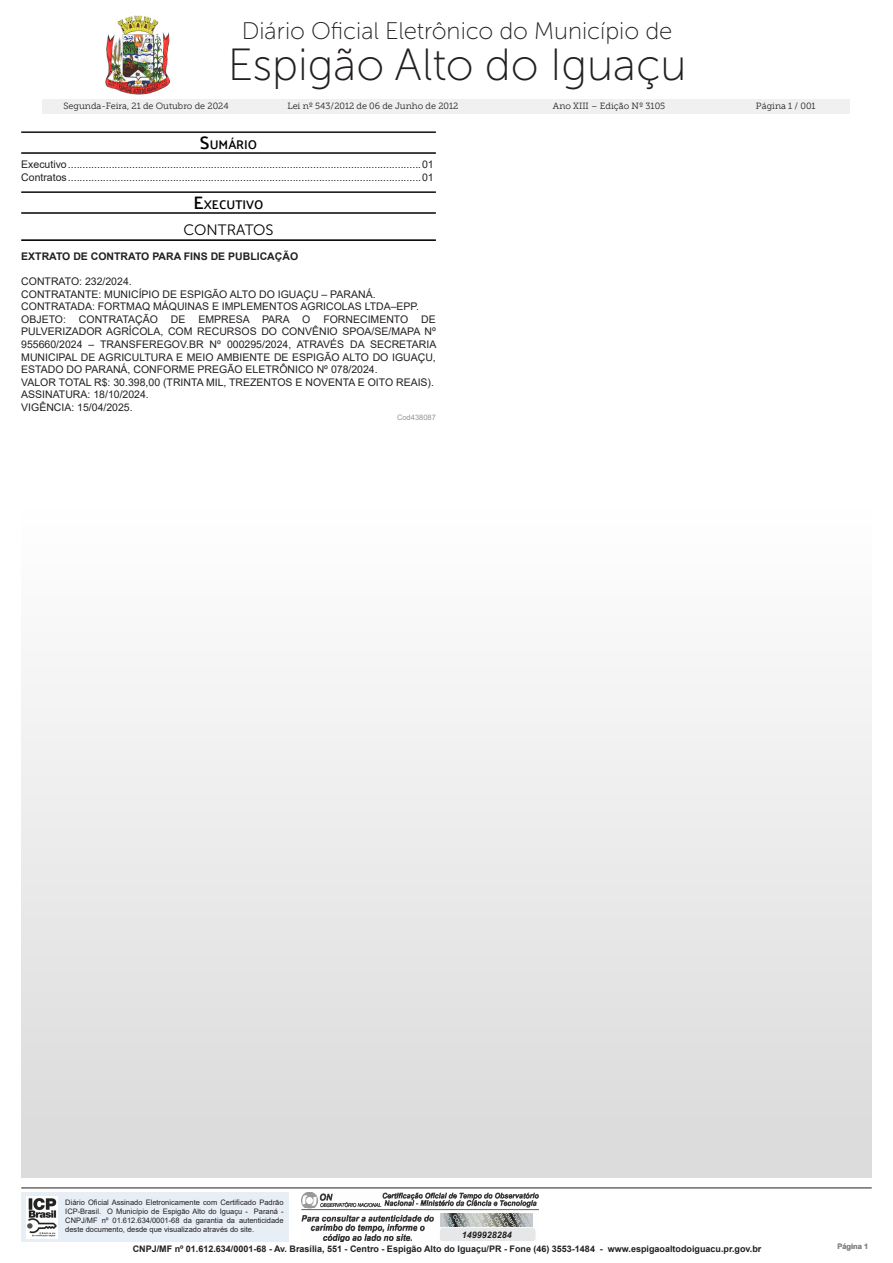
<style>
.page{position:relative;width:893px;height:1263px;background:#fff}
.page>*{position:absolute;margin:0;border:0;box-sizing:border-box;transform-origin:0 0}
.t1{font:45px "Museo Sans Cyrl 100";color:#231f20}
.t2{font:24px "Museo Sans Cyrl 100";color:#231f20}
.sumario{font:15px "Museo Sans 300";color:#000}
.sumario-2{font:600 12.6px "Palanquin";color:#000}
.Diario_Corpo{font:10.5px/12.6px "Arial";color:#231f20;text-align:justify}
.Diario_Corpo-2{font:700 10.5px "Arial";color:#231f20}
.t3{font:700 9px "Arial";color:#231f20}
.t4{font:9px "Museo Slab 300";color:#231f20}
.t5{font:italic 700 9px "Arial";color:#231f20}
.t6{font:7.5px/9px "Arial";color:#231f20;text-align:justify}
.cód_diário{font:7.5px "Arial";color:#939598}
.t7{font:700 7.5px "Arial";color:#8a8b8d}
.s1{font-size:18px}
</style>
<div class="page">
<div style="left:43px;top:99px;width:807px;height:14px;background:#f0f0f0"></div>
<hr style="left:21px;top:1187px;width:851px;height:1px;background:#231f20">
<img style="left:302px;top:1192px;width:237px;height:50px">
<div style="left:21px;top:1192px;width:268px;height:50px;background:#e8eef6"></div>
<img style="left:27px;top:1197px;width:30px;height:42px">
<img style="left:441px;top:1213px;width:92px;height:13px">
<img style="left:105px;top:15px;width:64px;height:80px">
<hr style="left:21px;top:132px;width:415px;height:1px;background:#231f20">
<hr style="left:21px;top:152px;width:415px;height:1px;background:#231f20">
<hr style="left:21px;top:153px;width:415px;height:1px;background:#231f20">
<hr style="left:21px;top:192px;width:415px;height:1px;background:#231f20">
<hr style="left:21px;top:212px;width:415px;height:1px;background:#231f20">
<hr style="left:21px;top:213px;width:415px;height:1px;background:#231f20">
<hr style="left:21px;top:240px;width:415px;height:1px;background:#000">
<div style="left:21px;top:502px;width:851px;height:676px;background:linear-gradient(to bottom,#fff,#dadada)"></div>
<h2 class="t2" style="left:242px;top:18px;width:432px">Diário Oficial Eletrônico do Município de</h2>
<h1 class="t1" style="left:228px;top:40px;width:460px">Espigão Alto do Iguaçu</h1>
<p class="t4" style="left:64px;top:101px;width:167px">Segunda-Feira, 21 de Outubro de 2024</p>
<p class="t4" style="left:287px;top:101px;width:173px">Lei nº 543/2012 de 06 de Junho de 2012</p>
<p class="t4" style="left:553px;top:101px;width:114px">Ano XIII – Edição Nº 3105</p>
<p class="t4" style="left:756px;top:101px;width:61px">Página 1 / 001</p>
<p class="sumario-2" style="left:200px;top:138px;width:59px"><span class="s1">S</span>UMÁRIO</p>
<p class="Diario_Corpo" style="left:21px;top:158px;width:414px">Executivo.........................................................................................................................01</p>
<p class="Diario_Corpo" style="left:21px;top:171px;width:414px">Contratos.........................................................................................................................01</p>
<p class="sumario-2" style="left:194px;top:198px;width:72px"><span class="s1">E</span>XECUTIVO</p>
<p class="sumario" style="left:183px;top:222px;width:92px">CONTRATOS</p>
<p class="Diario_Corpo-2" style="left:21px;top:249px;width:278px">EXTRATO DE CONTRATO PARA FINS DE PUBLICAÇÃO</p>
<p class="Diario_Corpo" style="left:21px;top:275px;width:112px">CONTRATO: 232/2024.</p>
<p class="Diario_Corpo" style="left:21px;top:288px;width:356px">CONTRATANTE: MUNICÍPIO DE ESPIGÃO ALTO DO IGUAÇU – PARANÁ.</p>
<p class="Diario_Corpo" style="left:21px;top:300px;width:399px">CONTRATADA: FORTMAQ MÁQUINAS E IMPLEMENTOS AGRICOLAS LTDA–EPP.</p>
<p class="Diario_Corpo" style="left:21px;top:313px;width:417px">OBJETO: CONTRATAÇÃO DE EMPRESA PARA O FORNECIMENTO DE PULVERIZADOR AGRÍCOLA, COM RECURSOS DO CONVÊNIO SPOA/SE/MAPA Nº 955660/2024 – TRANSFEREGOV.BR Nº 000295/2024, ATRAVÉS DA SECRETARIA MUNICIPAL DE AGRICULTURA E MEIO AMBIENTE DE ESPIGÃO ALTO DO IGUAÇU, ESTADO DO PARANÁ, CONFORME PREGÃO ELETRÔNICO Nº 078/2024.</p>
<p class="Diario_Corpo" style="left:21px;top:376px;width:414px">VALOR TOTAL R$: 30.398,00 (TRINTA MIL, TREZENTOS E NOVENTA E OITO REAIS).</p>
<p class="Diario_Corpo" style="left:21px;top:388px;width:129px">ASSINATURA: 18/10/2024.</p>
<p class="Diario_Corpo" style="left:21px;top:401px;width:113px">VIGÊNCIA: 15/04/2025.</p>
<p class="cód_diário" style="left:397px;top:412px;width:40px">Cod438087</p>
<p class="t6" style="left:65px;top:1197px;width:220px">Diário Oficial Assinado Eletronicamente com Certificado Padrão ICP-Brasil. O Município de Espigão Alto do Iguaçu - Paraná - CNPJ/MF nº 01.612.634/0001-68 da garantia da autenticidade deste documento, desde que visualizado através do site.</p>
<p class="t5" style="left:462px;top:1228px;width:52px">1499928284</p>
<p class="t3" style="left:133px;top:1242px;width:630px">CNPJ/MF nº 01.612.634/0001-68 - Av. Brasília, 551 - Centro - Espigão Alto do Iguaçu/PR - Fone (46) 3553-1484 - www.espigaoaltodoiguacu.pr.gov.br</p>
<p class="t7" style="left:837px;top:1241px;width:32px">Página 1</p>
</div>
